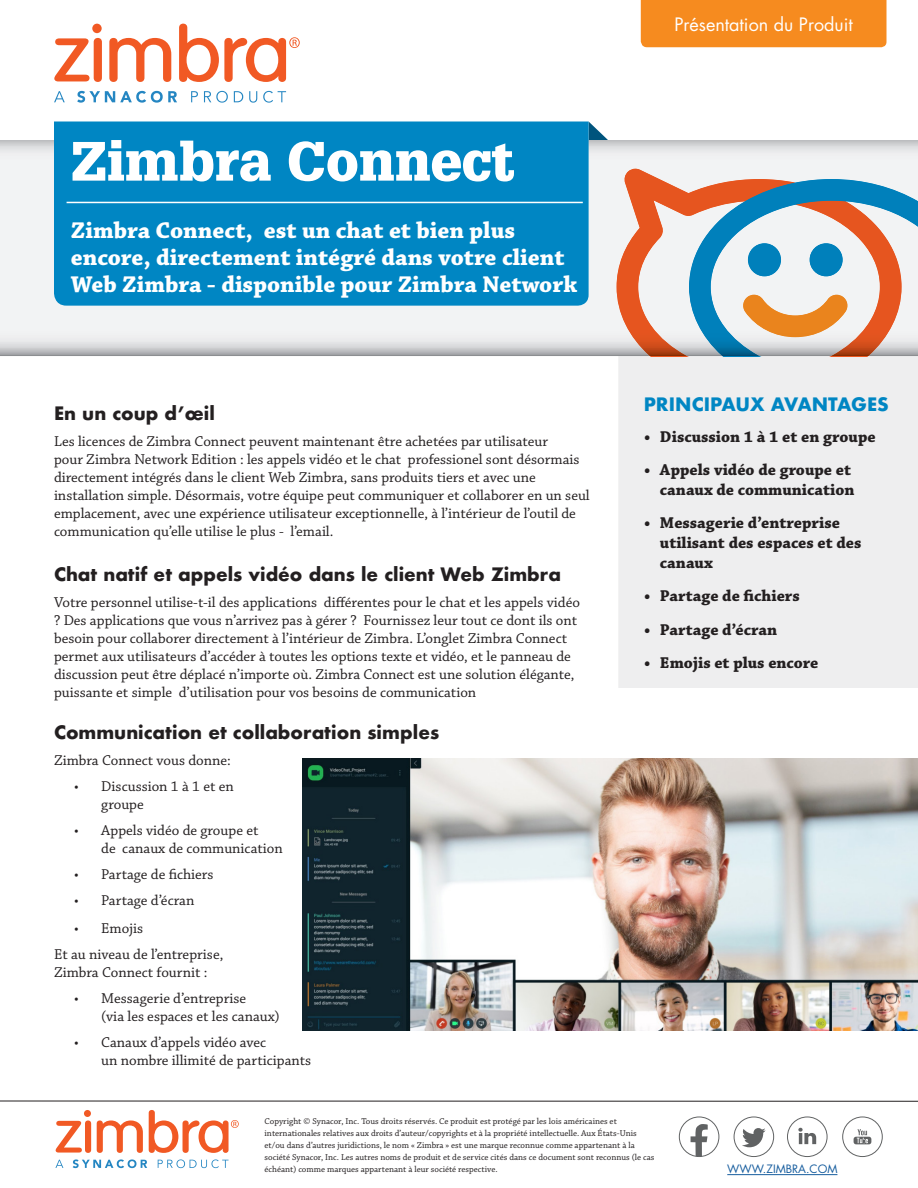
<style>
.page{position:relative;width:918px;height:1188px;background:#fff}
.page>*{position:absolute;margin:0;border:0;box-sizing:border-box;transform-origin:0 0}
.t1{font:900 54px "Glypha";color:#fff}
.t2{font:700 24px/27px "Chaparral Pro";color:#fff}
.Heading{font:700 18px "Futura";color:#231f20}
.Page_Tag{font:18px "Futura";color:#fff}
.Sidebar_Heading{font:700 18px "Futura";color:#0086c3}
.Bulleted_Description{font:700 16.5px/19.8px "Chaparral Pro";color:#231f20;text-align:right}
.Body_Copy{font:15px/18px "Chaparral Pro";color:#231f20}
.Document_Name{font:11.25px "Futura";color:#175d9e}
.Copyright{font:9px/12px "Chaparral Pro";color:#231f20}
</style>
<div class="page">
<img style="left:303px;top:758px;width:615px;height:273px">
<div style="left:618px;top:356px;width:300px;height:332px;background:#eeeeef"></div>
<svg style="left:589px;top:122px;width:19px;height:18px"></svg>
<svg style="left:0;top:140px;width:918px;height:216px"></svg>
<svg style="left:617px;top:169px;width:285px;height:187px"></svg>
<svg style="left:689px;top:179px;width:229px;height:177px"></svg>
<div style="left:641px;top:0;width:245px;height:47px;background:#f68b1f"></div>
<div style="left:54px;top:122px;width:535px;height:184px;background:#0086c3"></div>
<hr style="left:0;top:1101px;width:918px;height:1px;background:#231f20">
<svg style="left:54px;top:38px;width:36px;height:43px"></svg>
<div style="left:94px;top:38px;width:8px;height:44px;background:#f15924;border-radius:4px"></div>
<svg style="left:109px;top:38px;width:62px;height:44px"></svg>
<svg style="left:179px;top:24px;width:121px;height:58px"></svg>
<div style="left:92px;top:24px;width:10px;height:9px;background:#f15924;border-radius:50%"></div>
<svg style="left:54px;top:91px;width:11px;height:11px"></svg>
<svg style="left:77px;top:91px;width:100px;height:12px"></svg>
<svg style="left:191px;top:91px;width:7px;height:11px"></svg>
<svg style="left:204px;top:91px;width:24px;height:12px"></svg>
<svg style="left:234px;top:91px;width:9px;height:11px"></svg>
<svg style="left:249px;top:91px;width:8px;height:12px"></svg>
<svg style="left:263px;top:91px;width:23px;height:12px"></svg>
<svg style="left:56px;top:1121px;width:26px;height:32px"></svg>
<div style="left:85px;top:1120px;width:6px;height:33px;background:#f15924;border-radius:3px"></div>
<svg style="left:97px;top:1120px;width:46px;height:33px"></svg>
<svg style="left:149px;top:1110px;width:90px;height:43px"></svg>
<div style="left:84px;top:1110px;width:7px;height:7px;background:#f15924;border-radius:50%"></div>
<svg style="left:55px;top:1160px;width:8px;height:8px"></svg>
<svg style="left:73px;top:1159px;width:74px;height:9px"></svg>
<svg style="left:158px;top:1159px;width:71px;height:9px"></svg>
<hr style="left:67px;top:202px;width:516px;height:1px;background:#fff">
<svg style="left:787px;top:1116px;width:41px;height:41px"></svg>
<svg style="left:734px;top:1116px;width:40px;height:41px"></svg>
<svg style="left:842px;top:1116px;width:41px;height:41px"></svg>
<svg style="left:679px;top:1117px;width:40px;height:40px"></svg>
<hr style="left:727px;top:1174px;width:110px;height:1px;background:#175d9e">
<p class="t1" style="left:71px;top:129px;width:446px">Zimbra Connect</p>
<p class="t2" style="left:71px;top:217px;width:508px">Zimbra Connect, est un chat et bien plus encore, directement intégré dans votre client<br>Web Zimbra - disponible pour Zimbra Network</p>
<p class="Heading" style="left:54px;top:400px;width:162px">En un coup d’œil</p>
<p class="Body_Copy" style="left:54px;top:433px;width:537px">Les licences de Zimbra Connect peuvent maintenant être achetées par utilisateur<br>pour Zimbra Network Edition : les appels vidéo et le chat professionel sont désormais directement intégrés dans le client Web Zimbra, sans produits tiers et avec une installation simple. Désormais, votre équipe peut communiquer et collaborer en un seul emplacement, avec une expérience utilisateur exceptionnelle, à l’intérieur de l’outil de communication qu’elle utilise le plus - l’email.</p>
<p class="Heading" style="left:54px;top:561px;width:508px">Chat natif et appels vidéo dans le client Web Zimbra</p>
<p class="Body_Copy" style="left:54px;top:594px;width:528px">Votre personnel utilise-t-il des applications différentes pour le chat et les appels vidéo ? Des applications que vous n’arrivez pas à gérer ? Fournissez leur tout ce dont ils ont besoin pour collaborer directement à l’intérieur de Zimbra. L’onglet Zimbra Connect permet aux utilisateurs d’accéder à toutes les options texte et vidéo, et le panneau de discussion peut être déplacé n’importe où. Zimbra Connect est une solution élégante, puissante et simple d’utilisation pour vos besoins de communication</p>
<p class="Heading" style="left:54px;top:719px;width:387px">Communication et collaboration simples</p>
<p class="Body_Copy" style="left:54px;top:752px;width:178px">Zimbra Connect vous donne:</p>
<p class="Body_Copy" style="left:101px;top:778px;width:134px;text-indent:-27px">• Discussion 1 à 1 et en groupe</p>
<p class="Body_Copy" style="left:101px;top:822px;width:183px;text-indent:-27px">• Appels vidéo de groupe et<br>de canaux de communication</p>
<p class="Body_Copy" style="left:74px;top:866px;width:141px">• Partage de fichiers</p>
<p class="Body_Copy" style="left:74px;top:892px;width:122px">• Partage d’écran</p>
<p class="Body_Copy" style="left:74px;top:920px;width:70px">• Emojis</p>
<p class="Body_Copy" style="left:54px;top:946px;width:171px">Et au niveau de l’entreprise,<br>Zimbra Connect fournit :</p>
<p class="Body_Copy" style="left:101px;top:990px;width:180px;text-indent:-27px">• Messagerie d’entreprise<br>(via les espaces et les canaux)</p>
<p class="Body_Copy" style="left:101px;top:1034px;width:211px;text-indent:-27px">• Canaux d’appels vidéo avec<br>un nombre illimité de participants</p>
<p class="Page_Tag" style="left:674px;top:12px;width:180px">Présentation du Produit</p>
<p class="Sidebar_Heading" style="left:644px;top:392px;width:247px">PRINCIPAUX AVANTAGES</p>
<p class="Bulleted_Description" style="left:644px;top:428px;width:233px">• Discussion 1 à 1 et en groupe</p>
<p class="Bulleted_Description" style="left:644px;top:461px;width:212px">• Appels vidéo de groupe et canaux de communication</p>
<p class="Bulleted_Description" style="left:660px;top:514px;width:203px;text-align:left;text-indent:-16px">• Messagerie d’entreprise utilisant des espaces et des canaux</p>
<p class="Bulleted_Description" style="left:644px;top:587px;width:158px">• Partage de fichiers</p>
<p class="Bulleted_Description" style="left:644px;top:620px;width:135px">• Partage d’écran</p>
<p class="Bulleted_Description" style="left:644px;top:653px;width:176px">• Emojis et plus encore</p>
<p class="Copyright" style="left:265px;top:1116px;width:391px">Copyright © Synacor, Inc. Tous droits réservés. Ce produit est protégé par les lois américaines et internationales relatives aux droits d’auteur/copyrights et à la propriété intellectuelle. Aux États-Unis et/ou dans d’autres juridictions, le nom « Zimbra » est une marque reconnue comme appartenant à la société Synacor, Inc. Les autres noms de produit et de service cités dans ce document sont reconnus (le cas échéant) comme marques appartenant à leur société respective.</p>
<p class="Document_Name" style="left:727px;top:1161px;width:112px">WWW.ZIMBRA.COM</p>
</div>
